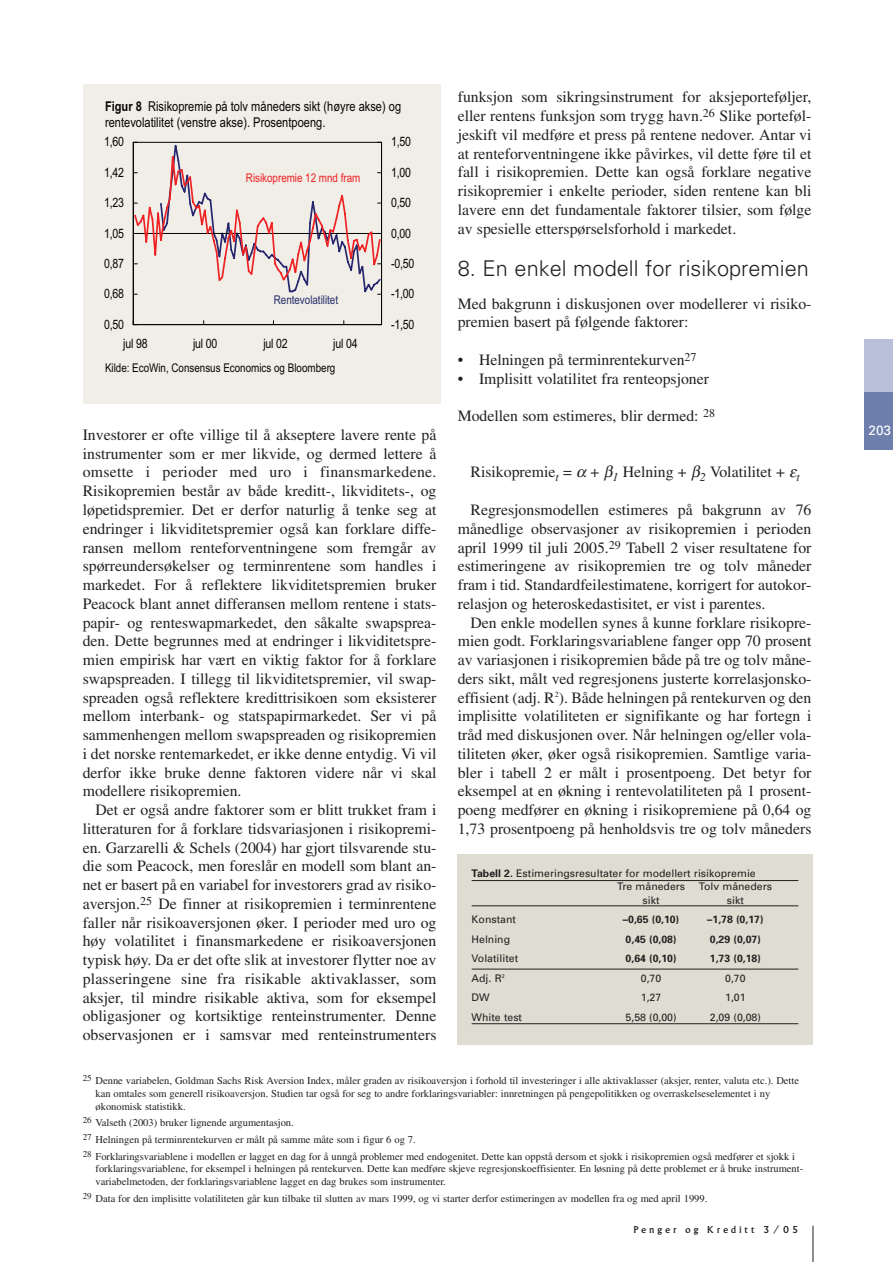
<style>
.page{position:relative;width:893px;height:1262px;background:#fff}
.page>*{position:absolute;margin:0;border:0;box-sizing:border-box;transform-origin:0 0}
.t1{font:300 21.75px "Univers";color:#231f20}
.t2{font:15.75px/18.8px "Times";color:#231f20;text-align:justify}
.t3{font:13.5px/16.2px "Arial Narrow";color:#040503}
.t4{font:13.5px "Univers";color:#fff}
.t5{font:12.9px "Arial Narrow";letter-spacing:-.02em;color:#040503}
.t6{font:12px "Arial Narrow";color:#040503}
.t7{font:12px "Arial Narrow";color:#ee2123}
.t8{font:12px "Arial Narrow";color:#242e6c}
.t9{font:10.5px/12.6px "Times";color:#231f20}
.t10{font:10.5px/13.5px "Univers";color:#231f20}
.t11{font:700 10.5px "Univers";color:#231f20}
.t12{font:10.5px "Albertus";letter-spacing:.31em;color:#231f20}
.s1{font-weight:700}
</style>
<div class="page">
<hr style="left:812px;top:1225px;width:1px;height:37px;background:#231f20">
<div style="left:864px;top:339px;width:28px;height:110px;background:#b9c0d9"></div>
<div style="left:864px;top:392px;width:28px;height:57px;background:#6e7fad"></div>
<div style="left:83px;top:85px;width:357px;height:319px;background:#f1ede7"></div>
<hr style="left:133px;top:142px;width:1px;height:182px;background:#040503">
<hr style="left:133px;top:324px;width:248px;height:1px;background:#040503">
<hr style="left:381px;top:142px;width:1px;height:182px;background:#040503">
<svg style="left:134px;top:142px;width:247px;height:153px"></svg>
<div style="left:457px;top:854px;width:355px;height:190px;background:#dfddd1"></div>
<hr style="left:471px;top:880px;width:327px;height:1px;background:#231f20">
<hr style="left:471px;top:905px;width:327px;height:1px;background:#231f20">
<hr style="left:471px;top:968px;width:327px;height:1px;background:#231f20">
<hr style="left:471px;top:1023px;width:327px;height:1px;background:#231f20">
<p class="t3" style="left:105px;top:99px;width:298px"><span class="s1">Figur 8</span> Risikopremie på tolv måneders sikt (høyre akse) og rentevolatilitet (venstre akse). Prosentpoeng.</p>
<p class="t5" style="left:104px;top:137px;width:21px">1,60</p>
<p class="t5" style="left:391px;top:137px;width:21px">1,50</p>
<p class="t5" style="left:104px;top:167px;width:21px">1,42</p>
<p class="t7" style="left:246px;top:173px;width:116px">Risikopremie 12 mnd fram</p>
<p class="t5" style="left:391px;top:167px;width:21px">1,00</p>
<p class="t5" style="left:104px;top:198px;width:21px">1,23</p>
<p class="t5" style="left:391px;top:198px;width:21px">0,50</p>
<p class="t5" style="left:104px;top:228px;width:21px">1,05</p>
<p class="t5" style="left:391px;top:228px;width:21px">0,00</p>
<p class="t5" style="left:104px;top:259px;width:21px">0,87</p>
<p class="t5" style="left:391px;top:259px;width:25px">-0,50</p>
<p class="t5" style="left:104px;top:289px;width:21px">0,68</p>
<p class="t8" style="left:274px;top:296px;width:66px">Rentevolatilitet</p>
<p class="t5" style="left:391px;top:289px;width:25px">-1,00</p>
<p class="t5" style="left:104px;top:319px;width:21px">0,50</p>
<p class="t5" style="left:391px;top:319px;width:25px">-1,50</p>
<p class="t5" style="left:123px;top:338px;width:26px">jul 98</p>
<p class="t5" style="left:193px;top:338px;width:26px">jul 00</p>
<p class="t5" style="left:263px;top:338px;width:26px">jul 02</p>
<p class="t5" style="left:333px;top:338px;width:26px">jul 04</p>
<p class="t6" style="left:105px;top:364px;width:232px">Kilde: EcoWin, Consensus Economics og Bloomberg</p>
<p class="t2" style="left:83px;top:427px;width:355px">Investorer er ofte villige til å akseptere lavere rente på instrumenter som er mer likvide, og dermed lettere å omsette i perioder med uro i finansmarkedene.<br>Risikopremien består av både kreditt-, likviditets-, og løpetidspremier. Det er derfor naturlig å tenke seg at endringer i likviditetspremier også kan forklare diffe&shy;ransen mellom renteforventningene som fremgår av spørreundersøkelser og terminrentene som handles i markedet. For å reflektere likviditetspremien bruker Peacock blant annet differansen mellom rentene i stats&shy;papir- og renteswapmarkedet, den såkalte swapsprea&shy;den. Dette begrunnes med at endringer i likviditetspre&shy;mien empirisk har vært en viktig faktor for å forklare swapspreaden. I tillegg til likviditetspremier, vil swap&shy;spreaden også reflektere kredittrisikoen som eksisterer mellom interbank- og statspapirmarkedet. Ser vi på sammenhengen mellom swapspreaden og risikopremien i det norske rentemarkedet, er ikke denne entydig. Vi vil derfor ikke bruke denne faktoren videre når vi skal modellere risikopremien.</p>
<p class="t2" style="left:83px;top:802px;width:355px;text-indent:13px">Det er også andre faktorer som er blitt trukket fram i litteraturen for å forklare tidsvariasjonen i risikopremi&shy;en. Garzarelli &amp; Schels (2004) har gjort tilsvarende stu&shy;die som Peacock, men foreslår en modell som blant an&shy;net er basert på en variabel for investorers grad av risiko&shy;aversjon.<sup>25</sup> De finner at risikopremien i terminrentene faller når risikoaversjonen øker. I perioder med uro og høy volatilitet i finansmarkedene er risikoaversjonen typisk høy. Da er det ofte slik at investorer flytter noe av plasseringene sine fra risikable aktivaklasser, som aksjer, til mindre risikable aktiva, som for eksempel obligasjoner og kortsiktige renteinstrumenter. Denne observasjonen er i samsvar med renteinstrumenters</p>
<p class="t2" style="left:458px;top:89px;width:355px">funksjon som sikringsinstrument for aksjeporteføljer, eller rentens funksjon som trygg havn.<sup>26</sup> Slike porteføl&shy;jeskift vil medføre et press på rentene nedover. Antar vi at renteforventningene ikke påvirkes, vil dette føre til et fall i risikopremien. Dette kan også forklare negative risikopremier i enkelte perioder, siden rentene kan bli lavere enn det fundamentale faktorer tilsier, som følge av spesielle etterspørselsforhold i markedet.</p>
<h1 class="t1" style="left:458px;top:260px;width:353px">8. En enkel modell for risikopremien</h1>
<p class="t2" style="left:458px;top:295px;width:355px">Med bakgrunn i diskusjonen over modellerer vi risiko&shy;premien basert på følgende faktorer:</p>
<p class="t2" style="left:458px;top:352px;width:240px">• Helningen på terminrentekurven<sup>27</sup></p>
<p class="t2" style="left:458px;top:370px;width:253px">• Implisitt volatilitet fra renteopsjoner</p>
<p class="t2" style="left:458px;top:408px;width:259px">Modellen som estimeres, blir dermed: <sup>28</sup></p>
<p class="t2" style="left:470px;top:464px;width:331px">Risikopremie<sub>t</sub> = + <sub>1</sub> Helning + <sub>2</sub> Volatilitet + <sub>t</sub></p>
<p class="t2" style="left:457px;top:502px;width:355px;text-indent:13px">Regresjonsmodellen estimeres på bakgrunn av 76 månedlige observasjoner av risikopremien i perioden april 1999 til juli 2005.<sup>29</sup> Tabell 2 viser resultatene for estimeringene av risikopremien tre og tolv måneder fram i tid. Standardfeilestimatene, korrigert for autokor&shy;relasjon og heteroskedastisitet, er vist i parentes.</p>
<p class="t2" style="left:457px;top:614px;width:355px;text-indent:13px">Den enkle modellen synes å kunne forklare risikopre&shy;mien godt. Forklaringsvariablene fanger opp 70 prosent av variasjonen i risikopremien både på tre og tolv måne&shy;ders sikt, målt ved regresjonens justerte korrelasjonsko&shy;effisient (adj. R<sup>2</sup>). Både helningen på rentekurven og den implisitte volatiliteten er signifikante og har fortegn i tråd med diskusjonen over. Når helningen og/eller vola&shy;tiliteten øker, øker også risikopremien. Samtlige varia&shy;bler i tabell 2 er målt i prosentpoeng. Det betyr for eksempel at en økning i rentevolatiliteten på 1 prosent&shy;poeng medfører en økning i risikopremiene på 0,64 og 1,73 prosentpoeng på henholdsvis tre og tolv måneders</p>
<p class="t10" style="left:617px;top:867px;width:140px;text-indent:-145px"><span class="s1">Tabell 2.</span> Estimeringsresultater for modellert risikopremie<br>Tre måneders</p>
<p class="t10" style="left:698px;top:880px;width:75px">Tolv måneders</p>
<p class="t10" style="left:642px;top:894px;width:18px">sikt</p>
<p class="t10" style="left:727px;top:894px;width:18px">sikt</p>
<p class="t10" style="left:471px;top:913px;width:46px">Konstant</p>
<p class="t11" style="left:623px;top:915px;width:58px">–0,65 (0,10)</p>
<p class="t11" style="left:707px;top:915px;width:58px">–1,78 (0,17)</p>
<p class="t10" style="left:471px;top:933px;width:40px">Helning</p>
<p class="t11" style="left:625px;top:935px;width:53px">0,45 (0,08)</p>
<p class="t11" style="left:709px;top:935px;width:53px">0,29 (0,07)</p>
<p class="t10" style="left:471px;top:952px;width:48px">Volatilitet</p>
<p class="t11" style="left:625px;top:954px;width:53px">0,64 (0,10)</p>
<p class="t11" style="left:709px;top:954px;width:53px">1,73 (0,18)</p>
<p class="t10" style="left:471px;top:972px;width:34px">Adj. R<sup>2</sup></p>
<p class="t10" style="left:641px;top:972px;width:22px">0,70</p>
<p class="t10" style="left:725px;top:972px;width:22px">0,70</p>
<p class="t10" style="left:471px;top:991px;width:20px">DW</p>
<p class="t10" style="left:641px;top:991px;width:22px">1,27</p>
<p class="t10" style="left:725px;top:991px;width:22px">1,01</p>
<p class="t10" style="left:471px;top:1011px;width:52px">White test</p>
<p class="t10" style="left:625px;top:1011px;width:53px">5,58 (0,00)</p>
<p class="t10" style="left:709px;top:1011px;width:53px">2,09 (0,08)</p>
<p class="t9" style="left:95px;top:1075px;width:705px;text-indent:-13px"><sup>25</sup> Denne variabelen, Goldman Sachs Risk Aversion Index, måler graden av risikoaversjon i forhold til investeringer i alle aktivaklasser (aksjer, renter, valuta etc.). Dette kan omtales som generell risikoaversjon. Studien tar også for seg to andre forklaringsvariabler: innretningen på pengepolitikken og overraskelseselementet i ny økonomisk statistikk.</p>
<p class="t9" style="left:83px;top:1115px;width:714px;line-height:16.6px"><sup>26</sup> Valseth (2003) bruker lignende argumentasjon.<br><sup>27</sup> Helningen på terminrentekurven er målt på samme måte som i figur 6 og 7.<br><sup>28</sup> Forklaringsvariablene i modellen er lagget en dag for å unngå problemer med endogenitet. Dette kan oppstå dersom et sjokk i risikopremien også medfører et sjokk i</p>
<p class="t9" style="left:95px;top:1163px;width:709px">forklaringsvariablene, for eksempel i helningen på rentekurven. Dette kan medføre skjeve regresjonskoeffisienter. En løsning på dette problemet er å bruke instrument&shy;variabelmetoden, der forklaringsvariablene lagget en dag brukes som instrumenter.</p>
<p class="t9" style="left:83px;top:1192px;width:626px"><sup>29</sup> Data for den implisitte volatiliteten går kun tilbake til slutten av mars 1999, og vi starter derfor estimeringen av modellen fra og med april 1999.</p>
<p class="t12" style="left:634px;top:1225px;width:166px">Penger og Kreditt 3/05</p>
<p class="t4" style="left:868px;top:425px;width:24px">203</p>
</div>
